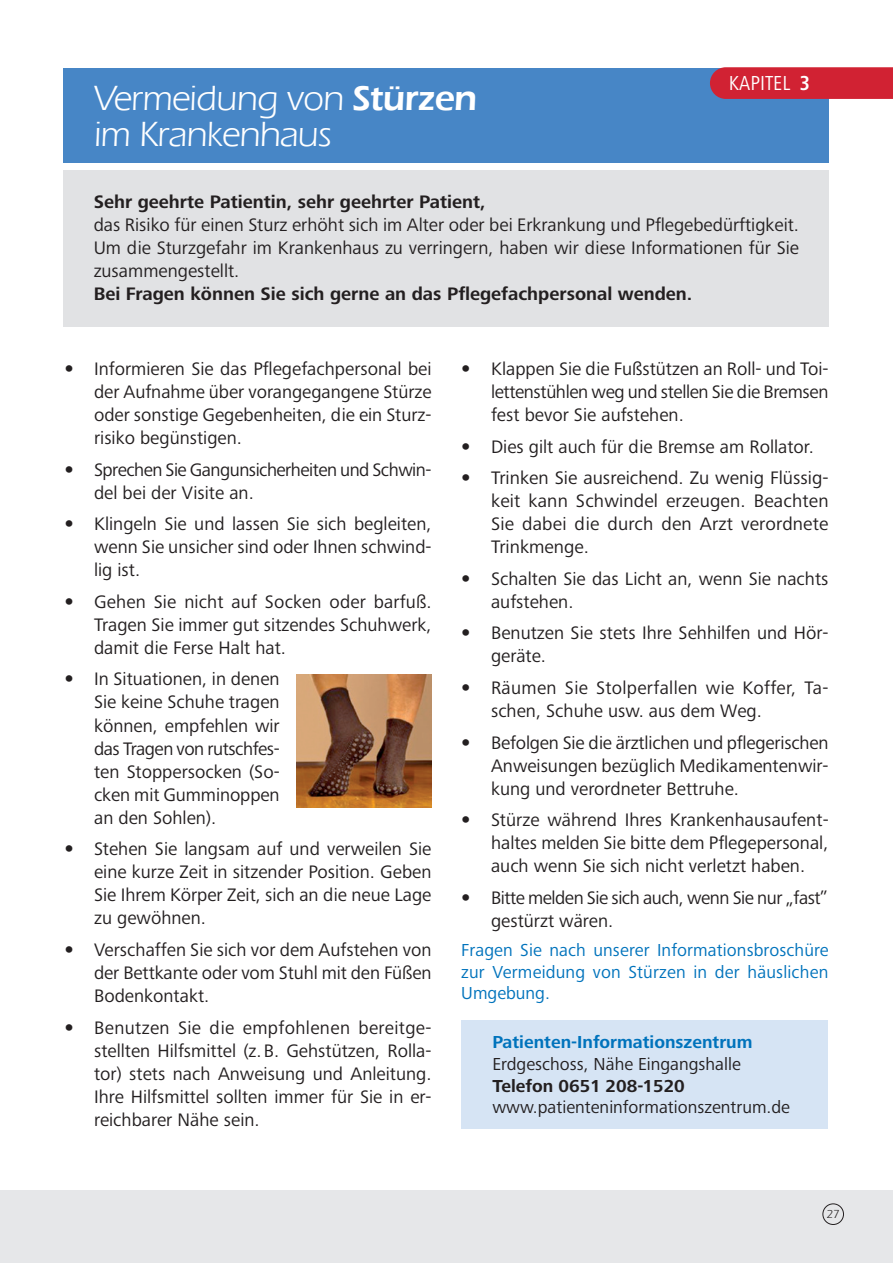
<style>
.page{position:relative;width:893px;height:1263px;background:#fff}
.page>*{position:absolute;margin:0;border:0;box-sizing:border-box;transform-origin:0 0}
.t1{font:36px/36px "ITC Eras LT";letter-spacing:-.02em;color:#fff}
.t2{font:condensed 21px "Frutiger Next Pro";color:#fff}
.t3{font:18.75px/23.1px "Frutiger Next Pro";color:#231f20;text-align:justify}
.t4{font:700 18.75px "Frutiger Next Pro";color:#231f20}
.t5{font:18.75px/23.1px "Frutiger Next Pro";letter-spacing:-.03em;color:#231f20}
.t6{font:18.75px/23.1px "Frutiger Next Pro";letter-spacing:-.025em;color:#231f20}
.t7{font:18px/21.6px "Frutiger Next Pro";letter-spacing:.01em;color:#0073bc;text-align:justify}
.t8{font:18px "Frutiger Next Pro";color:#231f20}
.t9{font:700 18px "Frutiger Next Pro";color:#0073bc}
.t10{font:700 18px "Frutiger Next Pro";color:#231f20}
.t11{font:12px "ITC Eras LT";color:#231f20}
.s1{font-family:"Eras ITC";font-weight:600}
.s2{font-weight:700}
.s3{font-family:"Frutiger";font-weight:300;font-stretch:condensed}
</style>
<div class="page">
<div style="left:63px;top:68px;width:765px;height:95px;background:#4786c6"></div>
<div style="left:63px;top:170px;width:765px;height:156px;background:#e1e2e4"></div>
<img style="left:297px;top:675px;width:134px;height:132px">
<div style="left:461px;top:1020px;width:367px;height:108px;background:#d6e4f4"></div>
<div style="left:0;top:1190px;width:893px;height:73px;background:#e6e7e9"></div>
<svg style="left:710px;top:67px;width:183px;height:32px;background:#ce2637"></svg>
<div style="left:823px;top:1203px;width:21px;height:22px;border:1px solid #231f20;border-radius:50%"></div>
<h1 class="t1" style="left:94px;top:80px;width:385px">Vermeidung von <span class="s1">Stürzen </span>im Krankenhaus</h1>
<p class="t2" style="left:729px;top:71px;width:83px">KAPITEL <span class="s2">3</span></p>
<p class="t4" style="left:94px;top:191px;width:394px">Sehr geehrte Patientin, sehr geehrter Patient,</p>
<p class="t3" style="left:94px;top:213px;width:707px">das Risiko für einen Sturz erhöht sich im Alter oder bei Erkrankung und Pflegebedürftigkeit.<br>Um die Sturzgefahr im Krankenhaus zu verringern, haben wir diese Informationen für Sie zusammengestellt.</p>
<p class="t4" style="left:94px;top:283px;width:600px">Bei Fragen können Sie sich gerne an das Pflegefachpersonal wenden.</p>
<p class="t3" style="left:94px;top:357px;width:339px;text-indent:-30px"><span class="s3">•</span> Informieren Sie das Pflegefachpersonal bei der Aufnahme über vorangegangene Stürze oder sonstige Gegebenheiten, die ein Sturz&shy;risiko begünstigen.</p>
<p class="t5" style="left:94px;top:458px;width:339px;text-indent:-30px"><span class="s3">•</span> Sprechen Sie Gangunsicherheiten und Schwin&shy;del bei der Visite an.</p>
<p class="t3" style="left:94px;top:512px;width:339px;text-indent:-30px"><span class="s3">•</span> Klingeln Sie und lassen Sie sich begleiten, wenn Sie unsicher sind oder Ihnen schwind&shy;lig ist.</p>
<p class="t3" style="left:94px;top:590px;width:339px;text-indent:-30px"><span class="s3">•</span> Gehen Sie nicht auf Socken oder barfuß.<br>Tragen Sie immer gut sitzendes Schuhwerk, damit die Ferse Halt hat.</p>
<p class="t3" style="left:94px;top:668px;width:187px;text-indent:-30px"><span class="s3">•</span> In Situationen, in denen Sie keine Schuhe tragen können, empfehlen wir das Tragen von rutschfes&shy;ten Stoppersocken (So&shy;cken mit Gumminoppen an den Sohlen).</p>
<p class="t3" style="left:94px;top:837px;width:339px;text-indent:-30px"><span class="s3">•</span> Stehen Sie langsam auf und verweilen Sie eine kurze Zeit in sitzender Position. Geben Sie Ihrem Körper Zeit, sich an die neue Lage zu gewöhnen.</p>
<p class="t3" style="left:94px;top:938px;width:339px;text-indent:-30px"><span class="s3">•</span> Verschaffen Sie sich vor dem Aufstehen von der Bettkante oder vom Stuhl mit den Füßen Bodenkontakt.</p>
<p class="t3" style="left:94px;top:1016px;width:339px;text-indent:-30px"><span class="s3">•</span> Benutzen Sie die empfohlenen bereitge&shy;stellten Hilfsmittel (z.B. Gehstützen, Rolla&shy;tor) stets nach Anweisung und Anleitung.<br>Ihre Hilfsmittel sollten immer für Sie in er&shy;reichbarer Nähe sein.</p>
<p class="t3" style="left:491px;top:357px;width:339px;text-indent:-30px"><span class="s3">•</span> Klappen Sie die Fußstützen an Roll- und Toi&shy;lettenstühlen weg und stellen Sie die Bremsen fest bevor Sie aufstehen.</p>
<p class="t3" style="left:461px;top:435px;width:354px"><span class="s3">•</span> Dies gilt auch für die Bremse am Rollator.</p>
<p class="t3" style="left:491px;top:466px;width:339px;text-indent:-30px"><span class="s3">•</span> Trinken Sie ausreichend. Zu wenig Flüssig&shy;keit kann Schwindel erzeugen. Beachten Sie dabei die durch den Arzt verordnete Trinkmenge.</p>
<p class="t3" style="left:491px;top:567px;width:339px;text-indent:-30px"><span class="s3">•</span> Schalten Sie das Licht an, wenn Sie nachts aufstehen.</p>
<p class="t3" style="left:491px;top:621px;width:339px;text-indent:-30px"><span class="s3">•</span> Benutzen Sie stets Ihre Sehhilfen und Hör&shy;geräte.</p>
<p class="t3" style="left:491px;top:676px;width:339px;text-indent:-30px"><span class="s3">•</span> Räumen Sie Stolperfallen wie Koffer, Ta&shy;schen, Schuhe usw. aus dem Weg.</p>
<p class="t3" style="left:491px;top:731px;width:339px;text-indent:-30px"><span class="s3">•</span> Befolgen Sie die ärztlichen und pflegerischen Anweisungen bezüglich Medikamentenwir&shy;kung und verordneter Bettruhe.</p>
<p class="t3" style="left:491px;top:808px;width:339px;text-indent:-30px"><span class="s3">•</span> Stürze während Ihres Krankenhausaufent&shy;haltes melden Sie bitte dem Pflegepersonal, auch wenn Sie sich nicht verletzt haben.</p>
<p class="t6" style="left:491px;top:886px;width:339px;text-indent:-30px"><span class="s3">•</span> Bitte melden Sie sich auch, wenn Sie nur „fast” gestürzt wären.</p>
<p class="t7" style="left:461px;top:939px;width:369px">Fragen Sie nach unserer Informationsbroschüre zur Vermeidung von Stürzen in der häuslichen Umgebung.</p>
<p class="t9" style="left:492px;top:1032px;width:262px">Patienten-Informationszentrum</p>
<p class="t8" style="left:492px;top:1054px;width:250px">Erdgeschoss, Nähe Eingangshalle</p>
<p class="t10" style="left:492px;top:1075px;width:194px">Telefon 0651 208-1520</p>
<p class="t8" style="left:492px;top:1097px;width:299px">www.patienteninformationszentrum.de</p>
<p class="t11" style="left:826px;top:1208px;width:15px">27</p>
</div>
